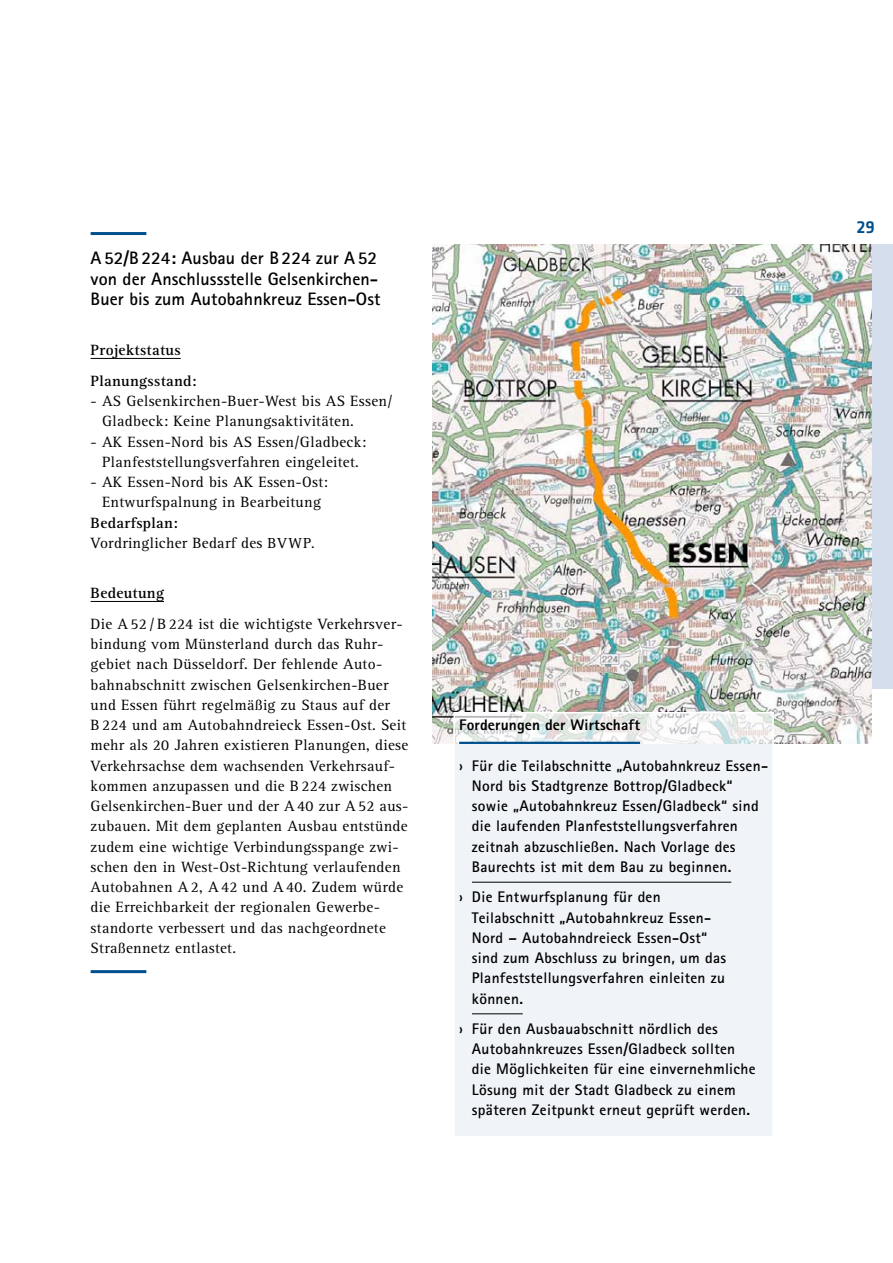
<style>
.page{position:relative;width:893px;height:1263px;background:#fff}
.page>*{position:absolute;margin:0;border:0;box-sizing:border-box;transform-origin:0 0}
.t1{font:700 18px/20.2px "Rotis Sans Serif Pro";letter-spacing:.005em;color:#000}
.t2{font:500 18px "Klavika Basic";color:#00508e}
.body{font:15.3px/20.2px "Rotis Serif Pro";letter-spacing:.02em;color:#000}
.t3{font:700 15.3px/20.2px "Rotis Sans Serif Pro";letter-spacing:.02em;color:#000}
.body-2{font:700 15.3px "Rotis Serif Pro";letter-spacing:.02em;color:#000}
.Forderungen_der_Wirt{font:800 15.3px "Rotis Sans Serif Pro";letter-spacing:.01em;color:#000}
.s1{font-weight:700}
.s2{font-size:15px}
</style>
<div class="page">
<div style="left:872px;top:244px;width:21px;height:445px;background:#d4deec"></div>
<hr style="left:91px;top:358px;width:90px;height:1px;background:#000">
<hr style="left:91px;top:601px;width:73px;height:1px;background:#000">
<hr style="left:91px;top:232px;width:55px;height:3px;background:#00508e">
<hr style="left:91px;top:970px;width:55px;height:3px;background:#00508e">
<img style="left:432px;top:244px;width:440px;height:499px">
<div style="left:454px;top:713px;width:319px;height:423px;background:#eaeef6"></div>
<hr style="left:459px;top:742px;width:181px;height:2px;background:#00508e">
<hr style="left:472px;top:882px;width:259px;height:1px;background:#000">
<hr style="left:472px;top:1013px;width:51px;height:1px;background:#000">
<div style="left:453px;top:712px;width:321px;height:425px;border:2px solid #fff"></div>
<h2 class="t1" style="left:91px;top:248px;width:291px">A52/B 224: Ausbau der B 224 zur A52 von der Anschlussstelle Gelsenkirchen-<br>Buer bis zum Autobahnkreuz Essen-Ost</h2>
<h3 class="body-2" style="left:91px;top:341px;width:92px">Projektstatus</h3>
<p class="body-2" style="left:91px;top:371px;width:108px">Planungsstand:</p>
<p class="body" style="left:102px;top:391px;width:292px;text-indent:-11px">- AS Gelsenkirchen-Buer-West bis AS Essen/<br>Gladbeck: Keine Planungsaktivitäten.</p>
<p class="body" style="left:91px;top:432px;width:277px;text-align:center">- AK Essen-Nord bis AS Essen/Gladbeck:<br>Planfeststellungsverfahren eingeleitet.</p>
<p class="body" style="left:91px;top:472px;width:239px;text-align:center">- AK Essen-Nord bis AK Essen-Ost:<br>Entwurfspalnung in Bearbeitung</p>
<p class="body" style="left:91px;top:513px;width:226px"><span class="s1">Bedarfsplan:<br></span>Vordringlicher Bedarf des <span class="s2">BVWP.</span></p>
<h3 class="body-2" style="left:91px;top:584px;width:75px">Bedeutung</h3>
<p class="body" style="left:91px;top:614px;width:319px">Die A52 / B 224 ist die wichtigste Verkehrsver&shy;bindung vom Münsterland durch das Ruhr&shy;gebiet nach Düsseldorf. Der fehlende Auto&shy;bahnabschnitt zwischen Gelsenkirchen-Buer und Essen führt regelmäßig zu Staus auf der<br>B 224 und am Autobahndreieck Essen-Ost. Seit mehr als 20 Jahren existieren Planungen, diese Verkehrsachse dem wachsenden Verkehrsauf&shy;kommen anzupassen und die B 224 zwischen Gelsenkirchen-Buer und der A40 zur A52 aus&shy;zubauen. Mit dem geplanten Ausbau entstünde zudem eine wichtige Verbindungsspange zwi&shy;schen den in West-Ost-Richtung verlaufenden Autobahnen A2, A42 und A40. Zudem würde die Erreichbarkeit der regionalen Gewerbe&shy;standorte verbessert und das nachgeordnete Straßennetz entlastet.</p>
<p class="Forderungen_der_Wirt" style="left:459px;top:715px;width:182px">Forderungen der Wirtschaft</p>
<p class="t3" style="left:472px;top:755px;width:298px;text-indent:-13px">› Für die Teilabschnitte „Autobahnkreuz Essen-Nord bis Stadtgrenze Bottrop/Gladbeck“ sowie „Autobahnkreuz Essen/Gladbeck“ sind die laufenden Planfeststellungsverfahren zeitnah abzuschließen. Nach Vorlage des Baurechts ist mit dem Bau zu beginnen.</p>
<p class="t3" style="left:472px;top:887px;width:256px;text-indent:-13px">› Die Entwurfsplanung für den<br>Teilabschnitt „Autobahnkreuz Essen-<br>Nord – Autobahndreieck Essen-Ost“ sind zum Abschluss zu bringen, um das<br>Planfeststellungsverfahren einleiten zu können.</p>
<p class="t3" style="left:472px;top:1018px;width:285px;text-indent:-13px">› Für den Ausbauabschnitt nördlich des Autobahnkreuzes Essen/Gladbeck sollten die Möglichkeiten für eine einvernehmliche Lösung mit der Stadt Gladbeck zu einem späteren Zeitpunkt erneut geprüft werden.</p>
<p class="t2" style="left:856px;top:214px;width:20px">29</p>
</div>
